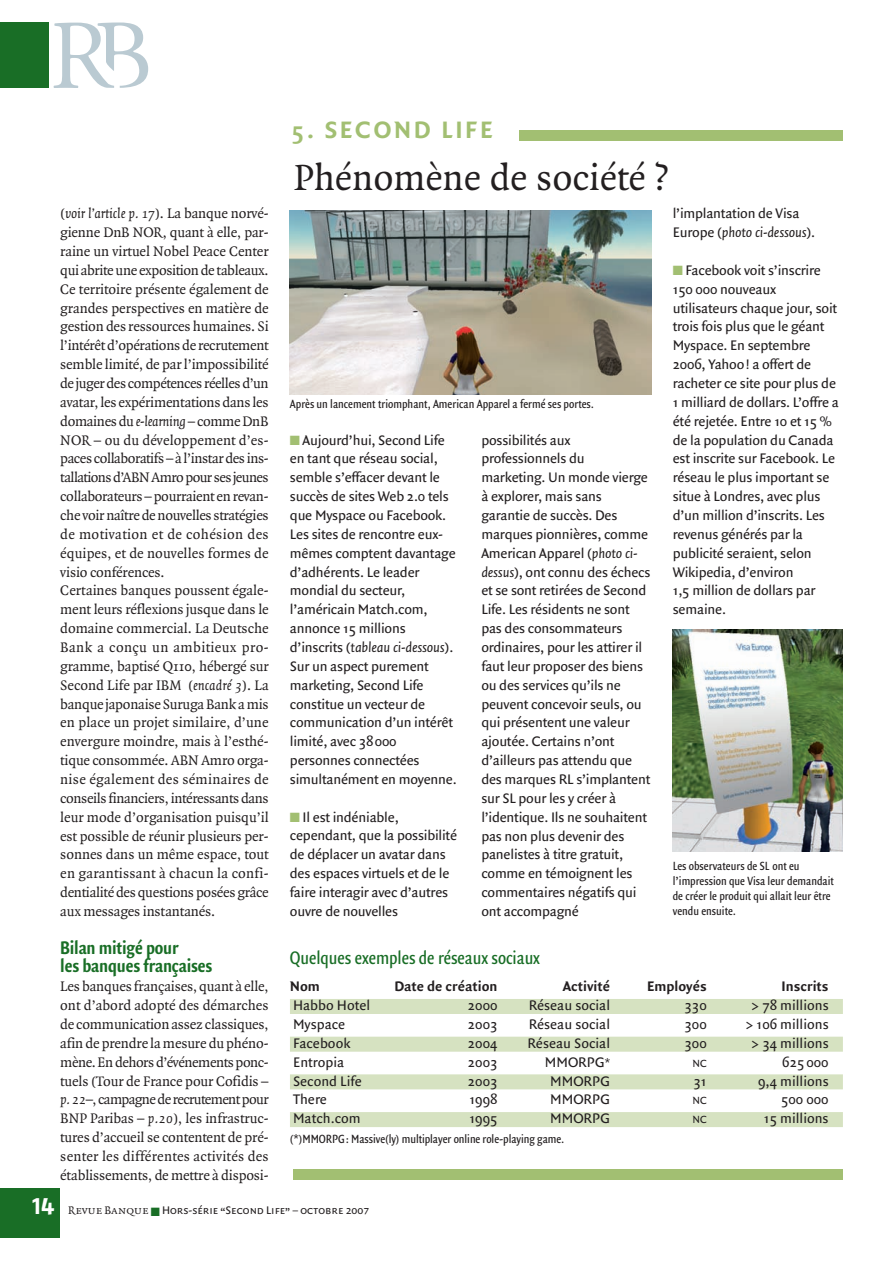
<style>
.page{position:relative;width:895px;height:1263px;background:#fff}
.page>*{position:absolute;margin:0;border:0;box-sizing:border-box;transform-origin:0 0}
.t1{font:39px "Quadraat";color:#231f20}
.t2{font:700 25.5px "Quadraat Sans";letter-spacing:.1em;color:#a2bf72}
.t3{font:700 19.5px/18.9px "Quadraat Sans Con";letter-spacing:-.01em;color:#196e26}
.t4{font:19.5px "Quadraat Sans Con";letter-spacing:-.005em;color:#196e26}
.t5{font:14.85px/18.9px "Quadraat Sans";letter-spacing:-.015em;color:#231f20}
.t6{font:14.85px/18.9px "Quadraat";letter-spacing:-.01em;color:#231f20}
.t7{font:700 14.85px "Quadraat Sans";color:#231f20}
.t8{font:12.75px/15px "Quadraat Sans Con";color:#231f20}
.t9{font:11.85px "Quadraat Sans Caps";color:#231f20}
.t10{font:11.1px "Quadraat Sans";color:#231f20}
.s1{font-style:italic}
.s2{color:#a2bf72}
.s3{font-family:"Quadraat Sans Con";font-size:12.75px}
.s4{font-family:"Fago No Bold Lf Caps";font-size:24px;color:#fff}
.s5{font-family:"Quadraat Small Caps"}
.s6{color:#196e26}
</style>
<div class="page">
<svg style="left:54px;top:22px;width:94px;height:66px"></svg>
<div style="left:0;top:22px;width:49px;height:66px;background:#196e26"></div>
<div style="left:0;top:1188px;width:60px;height:49px;background:#196e26"></div>
<div style="left:519px;top:130px;width:324px;height:11px;background:#a2bf72"></div>
<div style="left:293px;top:1169px;width:550px;height:10px;background:#a2bf72"></div>
<img style="left:290px;top:210px;width:361px;height:184px">
<img style="left:673px;top:629px;width:170px;height:222px">
<div style="left:290px;top:998px;width:553px;height:15px;background:#d6e2c1"></div>
<div style="left:290px;top:1036px;width:553px;height:15px;background:#d6e2c1"></div>
<div style="left:290px;top:1074px;width:553px;height:15px;background:#d6e2c1"></div>
<div style="left:290px;top:1111px;width:553px;height:15px;background:#d6e2c1"></div>
<h2 class="t2" style="left:291px;top:120px;width:203px">5. SECOND LIFE</h2>
<p class="t6" style="left:60px;top:205px;width:210px">(<span class="s1">voir l’article p. 17</span>). La banque norvé&shy;gienne DnB NOR, quant à elle, par&shy;raine un virtuel Nobel Peace Center qui abrite une exposition de tableaux.<br>Ce territoire présente également de grandes perspectives en matière de gestion des ressources humaines. Si l’intérêt d’opérations de recrutement semble limité, de par l’impossibilité de juger des compétences réelles d’un avatar, les expérimentations dans les domaines du <span class="s1">e-learning</span>– comme DnB NOR – ou du développement d’es&shy;paces collaboratifs – à l’instar des ins&shy;tallations d’ABN Amro pour ses jeunes collaborateurs – pourraient en revan&shy;che voir naître de nouvelles stratégies de motivation et de cohésion des équipes, et de nouvelles formes de visio conférences.<br>Certaines banques poussent égale&shy;ment leurs réflexions jusque dans le domaine commercial. La Deutsche Bank a conçu un ambitieux pro&shy;gramme, baptisé Q110, hébergé sur Second Life par IBM (<span class="s1">encadré 3</span>). La banque japonaise Suruga Bank a mis en place un projet similaire, d’une envergure moindre, mais à l’esthé&shy;tique consommée. ABN Amro orga&shy;nise également des séminaires de conseils financiers, intéressants dans leur mode d’organisation puisqu’il est possible de réunir plusieurs per&shy;sonnes dans un même espace, tout en garantissant à chacun la confi&shy;dentialité des questions posées grâce aux messages instantanés.</p>
<h3 class="t3" style="left:60px;top:939px;width:154px">Bilan mitigé pour<br>les banques françaises</h3>
<p class="t6" style="left:60px;top:978px;width:210px;text-align:justify">Les banques françaises, quant à elle, ont d’abord adopté des démarches de communication assez classiques, afin de prendre la mesure du phéno&shy;mène. En dehors d’événements ponc&shy;tuels (Tour de France pour Cofidis – <span class="s1">p. 22</span>–, campagne de recrutement pour BNP Paribas – <span class="s1">p.20</span>), les infrastruc&shy;tures d’accueil se contentent de pré&shy;senter les différentes activités des établissements, de mettre à disposi-</p>
<h1 class="t1" style="left:294px;top:162px;width:377px">Phénomène de société ?</h1>
<p class="t8" style="left:290px;top:397px;width:305px">Après un lancement triomphant, American Apparel a fermé ses portes.</p>
<p class="t5" style="left:290px;top:431px;width:168px"><span class="s2">■</span> Aujourd’hui, Second Life en tant que réseau social, semble s’effacer devant le succès de sites Web 2.0 tels que Myspace ou Facebook.<br>Les sites de rencontre eux&shy;mêmes comptent davantage d’adhérents. Le leader mondial du secteur, l’américain Match.com, annonce 15 millions d’inscrits (<span class="s1">tableau ci-dessous</span>).<br>Sur un aspect purement marketing, Second Life constitue un vecteur de communication d’un intérêt limité, avec 38000 personnes connectées simultanément en moyenne.</p>
<p class="t5" style="left:290px;top:808px;width:169px"><span class="s2">■</span> Il est indéniable, cependant, que la possibilité de déplacer un avatar dans des espaces virtuels et de le faire interagir avec d’autres ouvre de nouvelles</p>
<p class="t5" style="left:481px;top:431px;width:171px">possibilités aux professionnels du marketing. Un monde vierge à explorer, mais sans garantie de succès. Des marques pionnières, comme<br>American Apparel (<span class="s1">photo ci&shy;dessus</span>), ont connu des échecs et se sont retirées de Second<br>Life. Les résidents ne sont pas des consommateurs ordinaires, pour les attirer il faut leur proposer des biens ou des services qu’ils ne peuvent concevoir seuls, ou qui présentent une valeur ajoutée. Certains n’ont d’ailleurs pas attendu que des marques RL s’implantent sur SL pour les y créer à l’identique. Ils ne souhaitent pas non plus devenir des panelistes à titre gratuit, comme en témoignent les commentaires négatifs qui ont accompagné</p>
<p class="t5" style="left:673px;top:205px;width:144px">l’implantation de Visa<br>Europe (<span class="s1">photo ci-dessous</span>).</p>
<p class="t5" style="left:673px;top:262px;width:168px"><span class="s2">■</span> Facebook voit s’inscrire<br>150 000 nouveaux utilisateurs chaque jour, soit trois fois plus que le géant<br>Myspace. En septembre<br>2006, Yahoo! a offert de racheter ce site pour plus de<br>1 milliard de dollars. L’offre a été rejetée. Entre 10 et 15 % de la population du Canada est inscrite sur Facebook. Le réseau le plus important se situe à Londres, avec plus d’un million d’inscrits. Les revenus générés par la publicité seraient, selon<br>Wikipedia, d’environ<br>1,5 million de dollars par semaine.</p>
<p class="t8" style="left:673px;top:859px;width:163px">Les observateurs de SL ont eu l’impression que Visa leur demandait de créer le produit qui allait leur être vendu ensuite.</p>
<h3 class="t4" style="left:290px;top:950px;width:252px">Quelques exemples de réseaux sociaux</h3>
<p class="t7" style="left:290px;top:980px;width:31px">Nom</p>
<p class="t7" style="left:394px;top:980px;width:105px">Date de création</p>
<p class="t7" style="left:563px;top:980px;width:49px">Activité</p>
<p class="t7" style="left:647px;top:980px;width:61px">Employés</p>
<p class="t7" style="left:781px;top:980px;width:49px">Inscrits</p>
<p class="t5" style="left:293px;top:996px;width:79px">Habbo Hotel</p>
<p class="t5" style="left:468px;top:996px;width:31px">2000</p>
<p class="t5" style="left:529px;top:996px;width:83px">Réseau social</p>
<p class="t5" style="left:684px;top:996px;width:24px">330</p>
<p class="t5" style="left:751px;top:996px;width:79px">&gt; 78 millions</p>
<p class="t5" style="left:293px;top:1015px;width:54px">Myspace</p>
<p class="t5" style="left:468px;top:1015px;width:31px">2003</p>
<p class="t5" style="left:529px;top:1015px;width:83px">Réseau social</p>
<p class="t5" style="left:684px;top:1015px;width:24px">300</p>
<p class="t5" style="left:745px;top:1015px;width:85px">&gt; 106 millions</p>
<p class="t5" style="left:293px;top:1034px;width:59px">Facebook</p>
<p class="t5" style="left:468px;top:1034px;width:31px">2004</p>
<p class="t5" style="left:527px;top:1034px;width:84px">Réseau Social</p>
<p class="t5" style="left:684px;top:1034px;width:24px">300</p>
<p class="t5" style="left:751px;top:1034px;width:79px">&gt; 34 millions</p>
<p class="t5" style="left:293px;top:1053px;width:53px">Entropia</p>
<p class="t5" style="left:468px;top:1053px;width:31px">2003</p>
<p class="t5" style="left:545px;top:1053px;width:67px">MMORPG<span class="s3">*</span></p>
<p class="t10" style="left:692px;top:1058px;width:16px">NC</p>
<p class="t5" style="left:782px;top:1053px;width:48px">625 000</p>
<p class="t5" style="left:293px;top:1072px;width:70px">Second Life</p>
<p class="t5" style="left:468px;top:1072px;width:31px">2003</p>
<p class="t5" style="left:550px;top:1072px;width:61px">MMORPG</p>
<p class="t5" style="left:693px;top:1072px;width:15px">31</p>
<p class="t5" style="left:758px;top:1072px;width:72px">9,4 millions</p>
<p class="t5" style="left:293px;top:1091px;width:36px">There</p>
<p class="t5" style="left:469px;top:1091px;width:30px">1998</p>
<p class="t5" style="left:550px;top:1091px;width:61px">MMORPG</p>
<p class="t10" style="left:692px;top:1096px;width:16px">NC</p>
<p class="t5" style="left:781px;top:1091px;width:49px">500 000</p>
<p class="t5" style="left:293px;top:1109px;width:69px">Match.com</p>
<p class="t5" style="left:469px;top:1109px;width:30px">1995</p>
<p class="t5" style="left:550px;top:1109px;width:61px">MMORPG</p>
<p class="t10" style="left:692px;top:1115px;width:16px">NC</p>
<p class="t5" style="left:764px;top:1109px;width:66px">15 millions</p>
<p class="t8" style="left:290px;top:1131px;width:276px">(*)MMORPG: Massive(ly) multiplayer online role-playing game.</p>
<p class="t9" style="left:32px;top:1202px;width:338px"><span class="s4">14</span> <span class="s5">Revue Banque</span> <span class="s6">■</span> Hors-série “Second Life” – octobre 2007</p>
</div>
